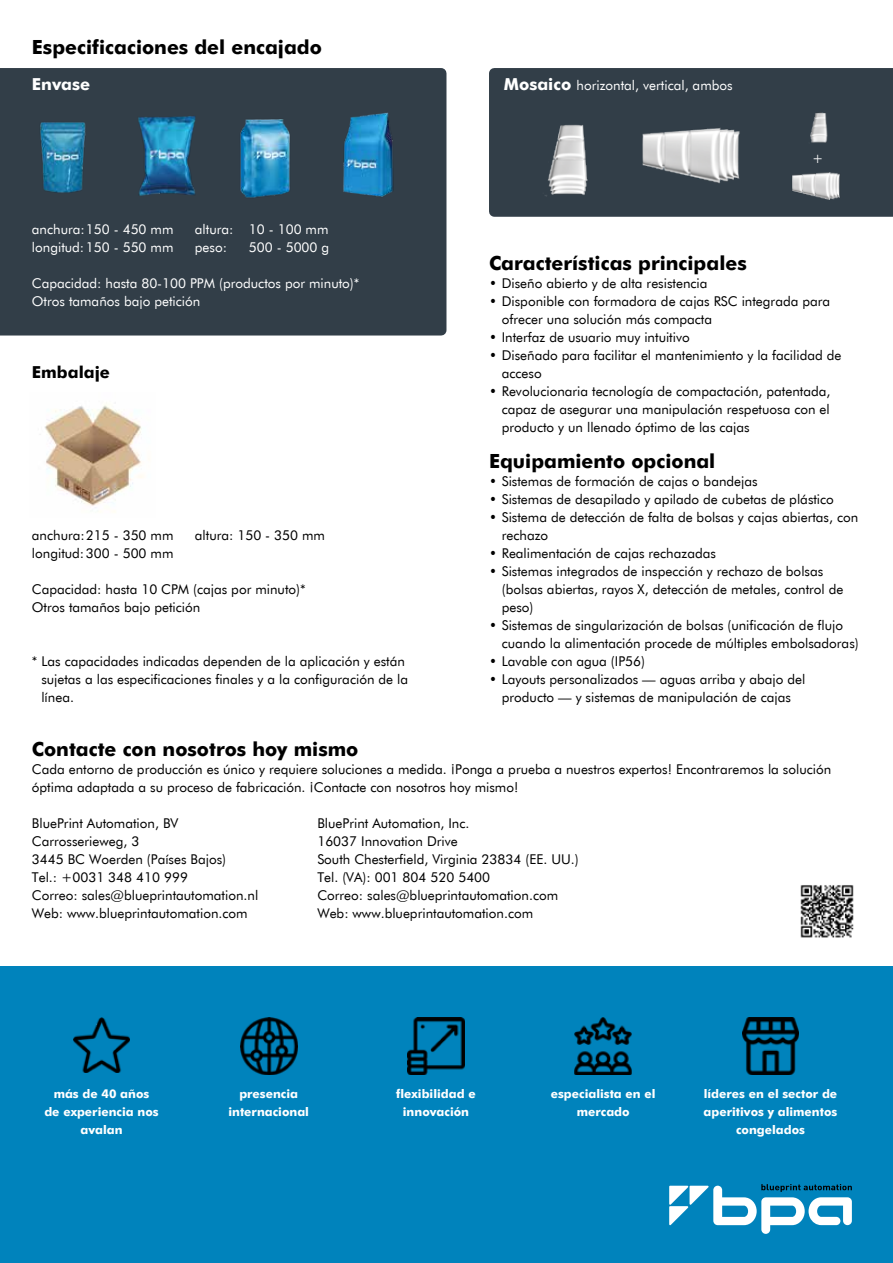
<style>
.page{position:relative;width:893px;height:1263px;background:#fff}
.page>*{position:absolute;margin:0;border:0;box-sizing:border-box;transform-origin:0 0}
.t1{font:700 19.5px "Futura BT";color:#000}
.t2{font:700 16.5px "Futura BT";color:#000}
.t3{font:700 16.5px "Futura BT";color:#fff}
.t4{font:13.5px/18px "Futura BT";color:#000}
.t5{font:13.5px/18px "Futura BT";color:#fff}
.t6{font:700 12px/18px "Futura BT";color:#fff;text-align:center}
.s1{font-weight:700;font-size:16.5px}
</style>
<div class="page">
<div style="left:0;top:68px;width:446px;height:267px;background:#323e48"></div>
<img style="left:6px;top:113px;width:114px;height:87px">
<img style="left:133px;top:114px;width:66px;height:85px">
<img style="left:227px;top:108px;width:76px;height:97px">
<img style="left:311px;top:100px;width:114px;height:108px">
<img style="left:45px;top:403px;width:99px;height:109px">
<div style="left:489px;top:68px;width:404px;height:149px;background:#323e48"></div>
<img style="left:521px;top:112px;width:99px;height:91px">
<img style="left:799px;top:104px;width:42px;height:42px">
<img style="left:621px;top:120px;width:138px;height:67px">
<img style="left:781px;top:168px;width:68px;height:33px">
<div style="left:0;top:967px;width:893px;height:296px;background:#0083bc"></div>
<img style="left:742px;top:1017px;width:57px;height:57px">
<img style="left:575px;top:1017px;width:57px;height:58px">
<img style="left:408px;top:1017px;width:56px;height:57px">
<img style="left:240px;top:1017px;width:57px;height:57px">
<img style="left:73px;top:1017px;width:57px;height:55px">
<svg style="left:669px;top:1184px;width:183px;height:50px"></svg>
<img style="left:800px;top:885px;width:54px;height:53px">
<h1 class="t1" style="left:32px;top:35px;width:292px">Especificaciones del encajado</h1>
<p class="t3" style="left:32px;top:74px;width:60px">Envase</p>
<p class="t5" style="left:32px;top:220px;width:143px">anchura:150 - 450 mm longitud:150 - 550 mm</p>
<p class="t5" style="left:32px;top:274px;width:329px">Capacidad: hasta 80-100 PPM (productos por minuto)*<br>Otros tamaños bajo petición</p>
<p class="t5" style="left:195px;top:220px;width:135px">altura: 10 - 100 mm peso:</p>
<p class="t5" style="left:249px;top:238px;width:82px">500 - 5000 g</p>
<p class="t2" style="left:32px;top:362px;width:80px">Embalaje</p>
<p class="t4" style="left:32px;top:526px;width:143px">anchura:215 - 350 mm longitud:300 - 500 mm</p>
<p class="t4" style="left:32px;top:580px;width:275px">Capacidad: hasta 10 CPM (cajas por minuto)*<br>Otros tamaños bajo petición</p>
<p class="t4" style="left:195px;top:526px;width:132px">altura: 150 - 350 mm</p>
<p class="t4" style="left:41px;top:652px;width:368px;text-indent:-10px">* Las capacidades indicadas dependen de la aplicación y están sujetas a las especificaciones finales y a la configuración de la línea.</p>
<p class="t5" style="left:504px;top:76px;width:230px"><span class="s1">Mosaico</span> horizontal, vertical, ambos</p>
<p class="t5" style="left:812px;top:149px;width:13px">+</p>
<h1 class="t1" style="left:489px;top:251px;width:259px">Características principales</h1>
<p class="t4" style="left:489px;top:274px;width:220px">• Diseño abierto y de alta resistencia</p>
<p class="t4" style="left:502px;top:292px;width:330px;text-indent:-13px">• Disponible con formadora de cajas RSC integrada para ofrecer una solución más compacta</p>
<p class="t4" style="left:489px;top:328px;width:202px">• Interfaz de usuario muy intuitivo</p>
<p class="t4" style="left:502px;top:346px;width:341px;text-indent:-13px">• Diseñado para facilitar el mantenimiento y la facilidad de acceso</p>
<p class="t4" style="left:502px;top:382px;width:330px;text-align:justify;text-indent:-13px">• Revolucionaria tecnología de compactación, patentada, capaz de asegurar una manipulación respetuosa con el producto y un llenado óptimo de las cajas</p>
<h1 class="t1" style="left:489px;top:449px;width:228px">Equipamiento opcional</h1>
<p class="t4" style="left:489px;top:472px;width:270px">• Sistemas de formación de cajas o bandejas</p>
<p class="t4" style="left:489px;top:490px;width:346px">• Sistemas de desapilado y apilado de cubetas de plástico</p>
<p class="t4" style="left:502px;top:508px;width:358px;text-indent:-13px">• Sistema de detección de falta de bolsas y cajas abiertas, con rechazo</p>
<p class="t4" style="left:489px;top:544px;width:228px">• Realimentación de cajas rechazadas</p>
<p class="t4" style="left:502px;top:562px;width:343px;text-indent:-13px">• Sistemas integrados de inspección y rechazo de bolsas (bolsas abiertas, rayos X, detección de metales, control de peso)</p>
<p class="t4" style="left:502px;top:616px;width:358px;text-indent:-13px">• Sistemas de singularización de bolsas (unificación de flujo cuando la alimentación procede de múltiples embolsadoras)</p>
<p class="t4" style="left:489px;top:652px;width:157px">• Lavable con agua (IP56)</p>
<p class="t4" style="left:489px;top:670px;width:318px;text-align:center">• Layouts personalizados — aguas arriba y abajo del producto — y sistemas de manipulación de cajas</p>
<h1 class="t1" style="left:32px;top:737px;width:328px">Contacte con nosotros hoy mismo</h1>
<p class="t4" style="left:32px;top:760px;width:801px">Cada entorno de producción es único y requiere soluciones a medida. ¡Ponga a prueba a nuestros expertos! Encontraremos la solución óptima adaptada a su proceso de fabricación. ¡Contacte con nosotros hoy mismo!</p>
<p class="t4" style="left:32px;top:814px;width:228px">BluePrint Automation, BV<br>Carrosserieweg, 3<br>3445 BC Woerden (Países Bajos)<br>Tel.: +0031 348 410 999<br>Correo: sales@blueprintautomation.nl<br>Web: www.blueprintautomation.com</p>
<p class="t4" style="left:317px;top:814px;width:263px">BluePrint Automation, Inc.<br>16037 Innovation Drive<br>South Chesterfield, Virginia 23834 (EE. UU.)<br>Tel. (VA): 001 804 520 5400<br>Correo: sales@blueprintautomation.com Web: www.blueprintautomation.com</p>
<p class="t6" style="left:44px;top:1085px;width:116px">más de 40 años<br>de experiencia nos avalan</p>
<p class="t6" style="left:228px;top:1085px;width:82px">presencia internacional</p>
<p class="t6" style="left:396px;top:1085px;width:81px">flexibilidad e innovación</p>
<p class="t6" style="left:551px;top:1085px;width:106px">especialista en el mercado</p>
<p class="t6" style="left:704px;top:1085px;width:135px">líderes en el sector de aperitivos y alimentos congelados</p>
</div>
